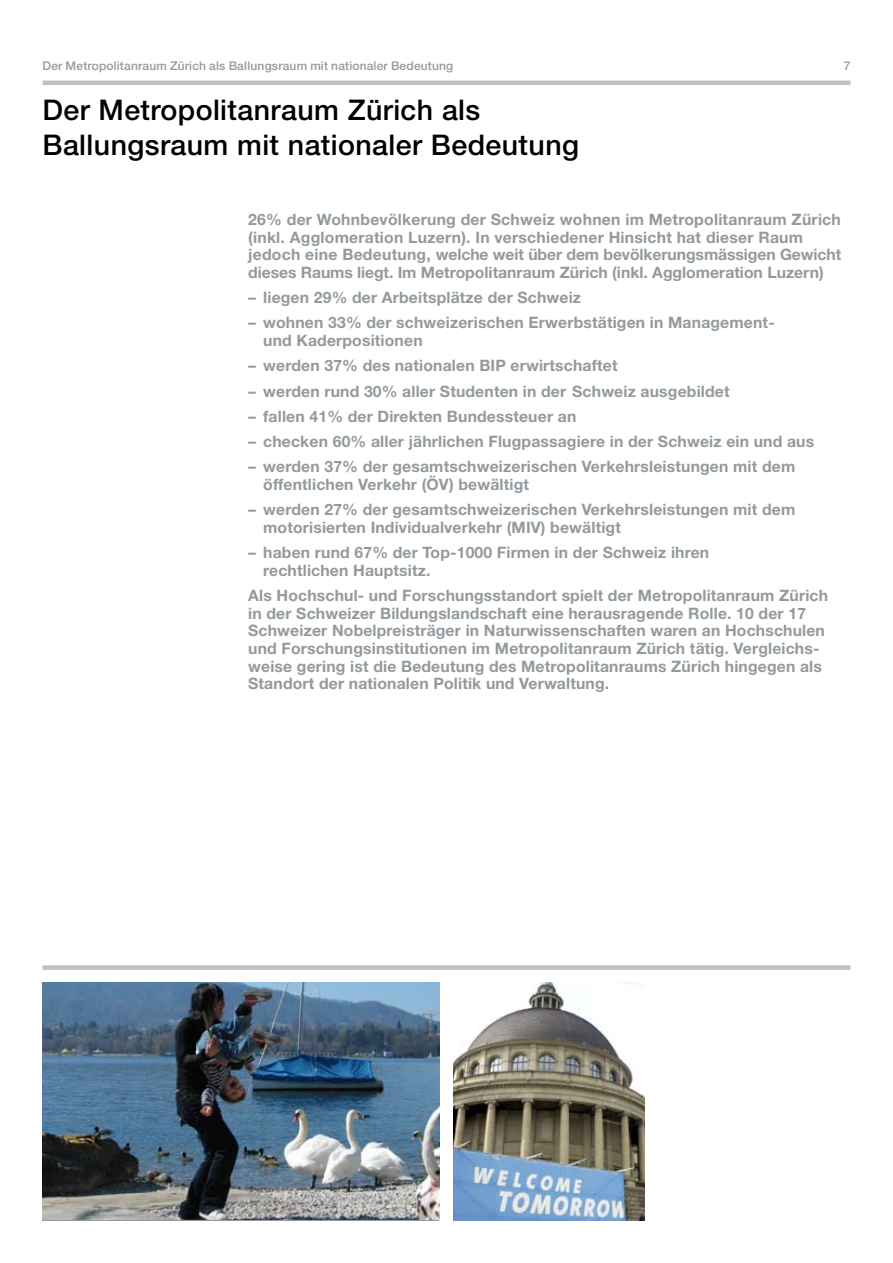
<style>
.page{position:relative;width:893px;height:1263px;background:#fff}
.page>*{position:absolute;margin:0;border:0;box-sizing:border-box;transform-origin:0 0}
.t1{font:500 28.5px/34.5px "Helvetica Neue";letter-spacing:.015em;color:#000}
.t2{font:700 15.75px/17.7px "Helvetica Neue";letter-spacing:.01em;color:#939a9e}
.t3{font:500 12px "Helvetica Neue";letter-spacing:.015em;color:#939a9e}
</style>
<div class="page">
<hr style="left:43px;top:81px;width:807px;height:4px;background:#bac2c6">
<img style="left:454px;top:983px;width:191px;height:237px">
<img style="left:43px;top:983px;width:396px;height:237px">
<div style="left:43px;top:965px;width:807px;height:5px;background:#bac2c6"></div>
<p class="t3" style="left:43px;top:59px;width:412px">Der Metropolitanraum Zürich als Ballungsraum mit nationaler Bedeutung</p>
<h1 class="t1" style="left:43px;top:92px;width:538px">Der Metropolitanraum Zürich als<br>Ballungsraum mit nationaler Bedeutung</h1>
<p class="t3" style="left:844px;top:59px;width:8px">7</p>
<p class="t2" style="left:248px;top:210px;width:595px">26% der Wohnbevölkerung der Schweiz wohnen im Metropolitanraum Zürich (inkl. Agglomeration Luzern). In verschiedener Hinsicht hat dieser Raum jedoch eine Bedeutung, welche weit über dem bevölkerungsmässigen Gewicht dieses Raums liegt. Im Metropolitanraum Zürich (inkl. Agglomeration Luzern)</p>
<p class="t2" style="left:248px;top:288px;width:334px">– liegen 29% der Arbeitsplätze der Schweiz</p>
<p class="t2" style="left:263px;top:314px;width:513px;text-indent:-15px">– wohnen 33% der schweizerischen Erwerbstätigen in Management&shy;und Kaderpositionen</p>
<p class="t2" style="left:248px;top:357px;width:371px">– werden 37% des nationalen BIP erwirtschaftet</p>
<p class="t2" style="left:248px;top:382px;width:483px">– werden rund 30% aller Studenten in der Schweiz ausgebildet</p>
<p class="t2" style="left:248px;top:407px;width:330px">– fallen 41% der Direkten Bundessteuer an</p>
<p class="t2" style="left:248px;top:432px;width:567px">– checken 60% aller jährlichen Flugpassagiere in der Schweiz ein und aus</p>
<p class="t2" style="left:263px;top:457px;width:534px;text-indent:-15px">– werden 37% der gesamtschweizerischen Verkehrsleistungen mit dem öffentlichen Verkehr (ÖV) bewältigt</p>
<p class="t2" style="left:263px;top:500px;width:534px;text-indent:-15px">– werden 27% der gesamtschweizerischen Verkehrsleistungen mit dem motorisierten Individualverkehr (MIV) bewältigt</p>
<p class="t2" style="left:263px;top:543px;width:448px;text-indent:-15px">– haben rund 67% der Top-1000 Firmen in der Schweiz ihren rechtlichen Hauptsitz.</p>
<p class="t2" style="left:248px;top:586px;width:581px">Als Hochschul- und Forschungsstandort spielt der Metropolitanraum Zürich in der Schweizer Bildungslandschaft eine herausragende Rolle. 10 der 17<br>Schweizer Nobelpreisträger in Naturwissenschaften waren an Hochschulen und Forschungsinstitutionen im Metropolitanraum Zürich tätig. Vergleichs&shy;weise gering ist die Bedeutung des Metropolitanraums Zürich hingegen als Standort der nationalen Politik und Verwaltung.</p>
</div>
